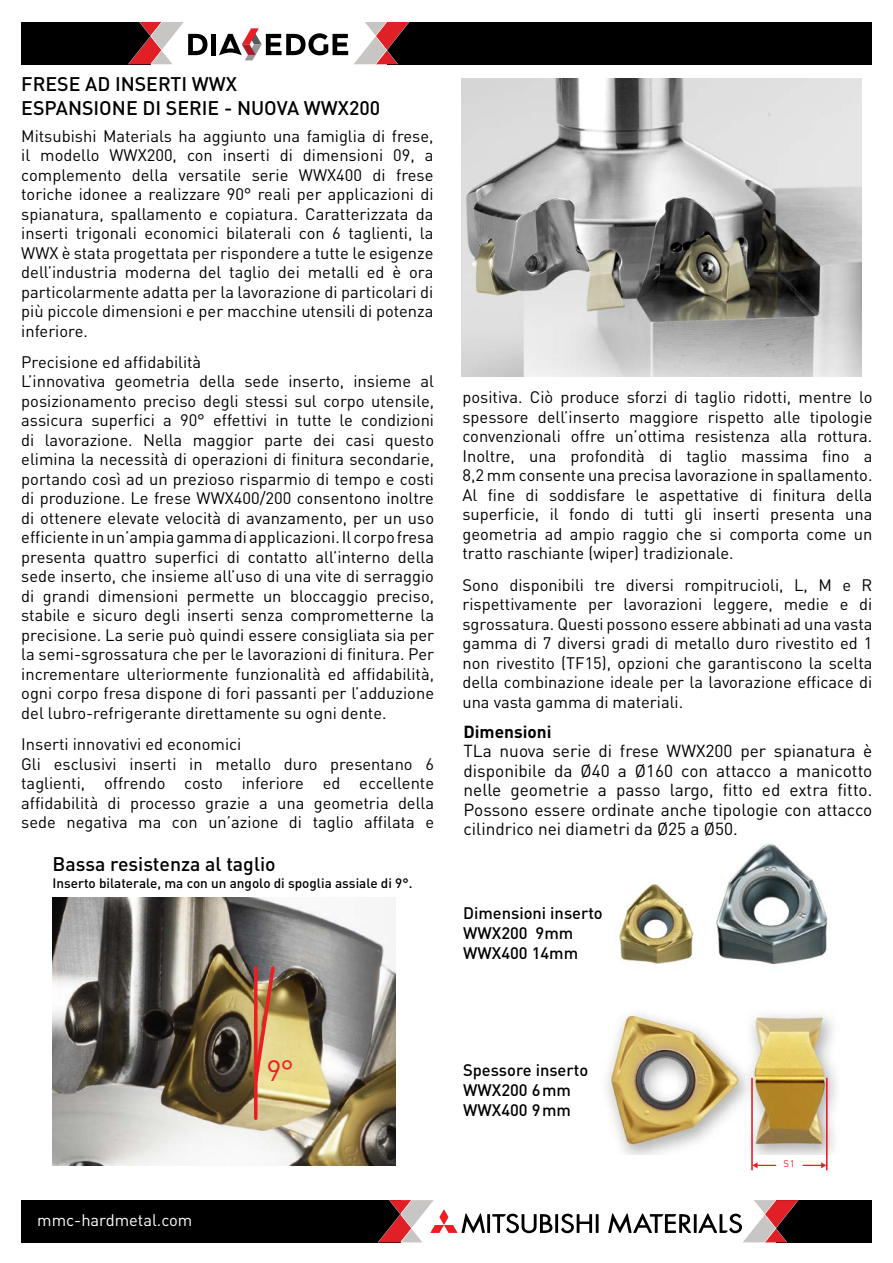
<style>
.page{position:relative;width:893px;height:1263px;background:#fff}
.page>*{position:absolute;margin:0;border:0;box-sizing:border-box;transform-origin:0 0}
.t1{font:28.95px "DIN Pro";color:#ed1d24}
.t2{font:500 19.5px "DIN Pro";color:#000}
.Main_text{font:17.25px/19.5px "DIN Pro";color:#000;text-align:justify}
.Main_text-2{font:700 17.25px "DIN Pro";color:#000}
.Main_text-3{font:16.5px/19.5px "DIN Pro";color:#000;text-align:justify}
.t3{font:500 16.5px "DIN Pro";color:#000}
.t4{font:16.5px "DIN Pro";color:#fff}
.t5{font:500 13.5px "DIN Pro";color:#000}
.t6{font:9.6px "DIN Pro";color:#ed1d24}
</style>
<div class="page">
<div style="left:21px;top:1200px;width:379px;height:42px;background:#000"></div>
<hr style="left:487px;top:1214px;width:3px;height:19px;background:#000">
<hr style="left:596px;top:1214px;width:3px;height:19px;background:#000">
<hr style="left:555px;top:1214px;width:3px;height:19px;background:#000">
<svg style="left:561px;top:1213px;width:31px;height:20px"></svg>
<svg style="left:492px;top:1213px;width:60px;height:20px"></svg>
<hr style="left:694px;top:1214px;width:3px;height:19px;background:#000">
<svg style="left:608px;top:1213px;width:83px;height:20px"></svg>
<svg style="left:378px;top:1200px;width:107px;height:42px"></svg>
<div style="left:387px;top:22px;width:485px;height:42px;background:#000"></div>
<div style="left:21px;top:22px;width:130px;height:42px;background:#000"></div>
<div style="left:776px;top:1200px;width:96px;height:42px;background:#000"></div>
<svg style="left:698px;top:1200px;width:100px;height:42px"></svg>
<svg style="left:128px;top:22px;width:79px;height:42px"></svg>
<hr style="left:212px;top:34px;width:4px;height:21px;background:#000">
<svg style="left:219px;top:22px;width:190px;height:42px"></svg>
<img style="left:606px;top:1013px;width:231px;height:141px">
<img style="left:461px;top:78px;width:401px;height:299px">
<img style="left:52px;top:898px;width:343px;height:267px">
<img style="left:252px;top:964px;width:25px;height:158px">
<img style="left:617px;top:843px;width:211px;height:122px">
<svg style="left:753px;top:1162px;width:23px;height:6px"></svg>
<svg style="left:803px;top:1162px;width:23px;height:6px"></svg>
<hr style="left:751px;top:1078px;width:2px;height:92px;background:#ed1d24">
<hr style="left:826px;top:1078px;width:2px;height:92px;background:#ed1d24">
<p class="t2" style="left:21px;top:69px;width:217px">FRESE AD INSERTI WWX</p>
<p class="t2" style="left:21px;top:92px;width:361px">ESPANSIONE DI SERIE - NUOVA WWX200</p>
<p class="Main_text-3" style="left:21px;top:125px;width:414px">Mitsubishi Materials ha aggiunto una famiglia di frese, il modello WWX200, con inserti di dimensioni 09, a complemento della versatile serie WWX400 di frese toriche idonee a realizzare 90° reali per applicazioni di spianatura, spallamento e copiatura. Caratterizzata da inserti trigonali economici bilaterali con 6 taglienti, la WWX è stata progettata per rispondere a tutte le esigenze dell’industria moderna del taglio dei metalli ed è ora particolarmente adatta per la lavorazione di particolari di più piccole dimensioni e per macchine utensili di potenza inferiore.</p>
<p class="Main_text-3" style="left:21px;top:350px;width:181px">Precisione ed affidabilità</p>
<p class="Main_text-3" style="left:21px;top:370px;width:414px">L’innovativa geometria della sede inserto, insieme al posizionamento preciso degli stessi sul corpo utensile, assicura superfici a 90° effettivi in tutte le condizioni di lavorazione. Nella maggior parte dei casi questo elimina la necessità di operazioni di finitura secondarie, portando così ad un prezioso risparmio di tempo e costi di produzione. Le frese WWX400/200 consentono inoltre di ottenere elevate velocità di avanzamento, per un uso efficiente in un’ampia gamma di applicazioni. Il corpo fresa presenta quattro superfici di contatto all’interno della sede inserto, che insieme all’uso di una vite di serraggio di grandi dimensioni permette un bloccaggio preciso, stabile e sicuro degli inserti senza comprometterne la precisione. La serie può quindi essere consigliata sia per la semi-sgrossatura che per le lavorazioni di finitura. Per incrementare ulteriormente funzionalità ed affidabilità, ogni corpo fresa dispone di fori passanti per l’adduzione del lubro-refrigerante direttamente su ogni dente.</p>
<p class="Main_text-3" style="left:21px;top:733px;width:222px">Inserti innovativi ed economici</p>
<p class="Main_text-3" style="left:21px;top:752px;width:414px">Gli esclusivi inserti in metallo duro presentano 6 taglienti, offrendo costo inferiore ed eccellente affidabilità di processo grazie a una geometria della sede negativa ma con un’azione di taglio affilata e</p>
<p class="t2" style="left:52px;top:848px;width:225px">Bassa resistenza al taglio</p>
<p class="t5" style="left:52px;top:872px;width:362px">Inserto bilaterale, ma con un angolo di spoglia assiale di 9°.</p>
<p class="Main_text-3" style="left:462px;top:386px;width:411px">positiva. Ciò produce sforzi di taglio ridotti, mentre lo spessore dell’inserto maggiore rispetto alle tipologie convenzionali offre un’ottima resistenza alla rottura.<br>Inoltre, una profondità di taglio massima fino a 8,2 mm consente una precisa lavorazione in spallamento.<br>Al fine di soddisfare le aspettative di finitura della superficie, il fondo di tutti gli inserti presenta una geometria ad ampio raggio che si comporta come un tratto raschiante (wiper) tradizionale.</p>
<p class="Main_text-3" style="left:462px;top:573px;width:411px">Sono disponibili tre diversi rompitrucioli, L, M e R rispettivamente per lavorazioni leggere, medie e di sgrossatura. Questi possono essere abbinati ad una vasta gamma di 7 diversi gradi di metallo duro rivestito ed 1 non rivestito (TF15), opzioni che garantiscono la scelta della combinazione ideale per la lavorazione efficace di una vasta gamma di materiali.</p>
<p class="Main_text-2" style="left:463px;top:717px;width:89px">Dimensioni</p>
<p class="Main_text" style="left:463px;top:739px;width:410px">TLa nuova serie di frese WWX200 per spianatura è disponibile da Ø40 a Ø160 con attacco a manicotto nelle geometrie a passo largo, fitto ed extra fitto.<br>Possono essere ordinate anche tipologie con attacco cilindrico nei diametri da Ø25 a Ø50.</p>
<p class="t3" style="left:463px;top:900px;width:141px">Dimensioni inserto</p>
<p class="t3" style="left:463px;top:920px;width:112px">WWX200 9mm</p>
<p class="t3" style="left:463px;top:940px;width:117px">WWX400 14mm</p>
<p class="t4" style="left:37px;top:1207px;width:157px">mmc-hardmetal.com</p>
<p class="t1" style="left:266px;top:1047px;width:29px">9°</p>
<p class="t3" style="left:463px;top:1056px;width:127px">Spessore inserto</p>
<p class="t3" style="left:463px;top:1076px;width:110px">WWX200 6mm</p>
<p class="t3" style="left:463px;top:1096px;width:110px">WWX400 9mm</p>
<p class="t6" style="left:784px;top:1156px;width:13px">S1</p>
</div>
